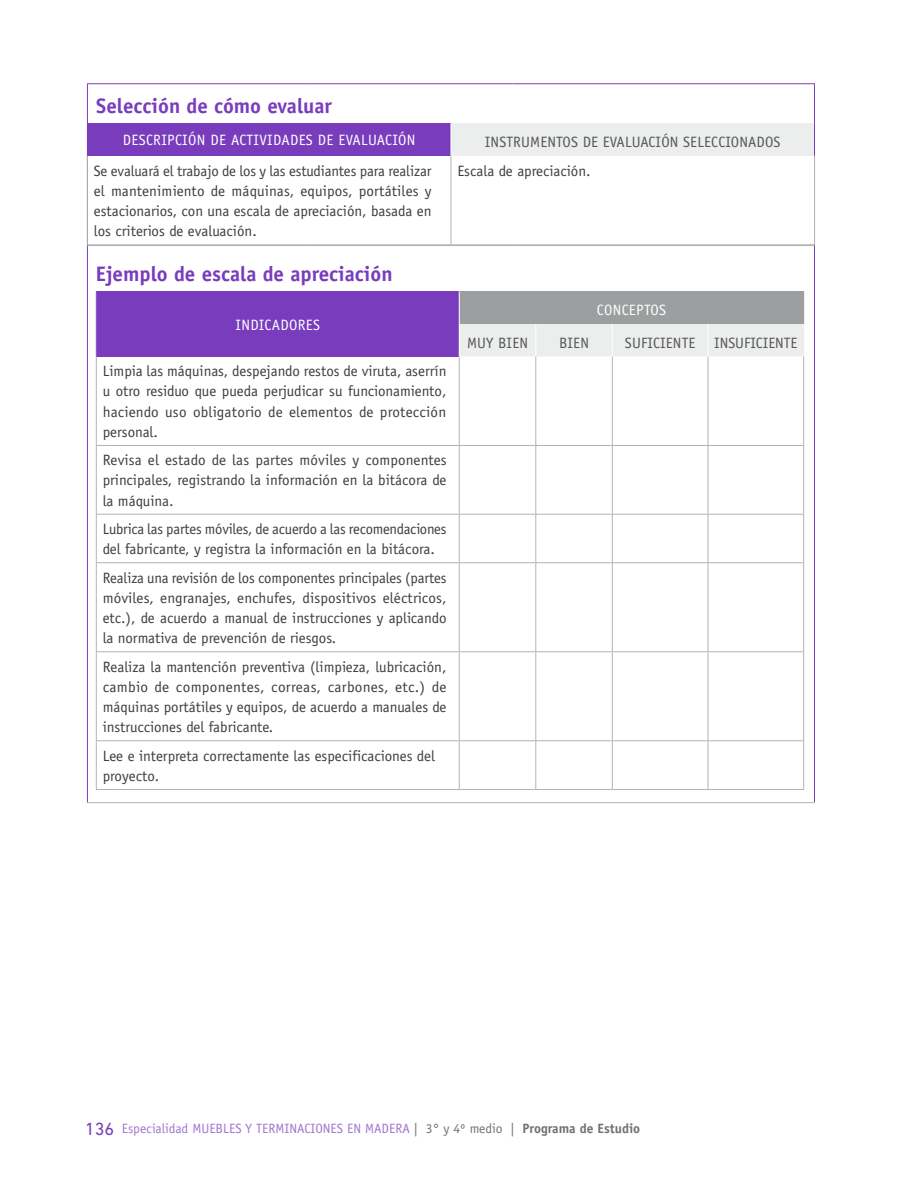
<style>
.page{position:relative;width:918px;height:1188px;background:#fff}
.page>*{position:absolute;margin:0;border:0;box-sizing:border-box;transform-origin:0 0}
.t1{font:700 21px "Officina Sans";color:#783cbd}
.t2{font:15px/20.2px "Officina Sans";color:#3e3d40;text-align:justify}
.t3{font:15px "Officina Sans";letter-spacing:.01em;color:#58585a}
.t4{font:15px "Officina Sans";letter-spacing:.02em;color:#fff}
.t5{font:13.5px "Officina Sans";color:#a177d1}
.s1{font-family:"DIN Next LT Pro";font-size:18px;color:#783cbd}
.s2{color:#707172}
.s3{font-weight:700;color:#707172}
</style>
<div class="page">
<hr style="left:87px;top:84px;width:1px;height:162px;background:#783cbd">
<hr style="left:814px;top:84px;width:1px;height:162px;background:#783cbd">
<hr style="left:87px;top:246px;width:1px;height:556px;background:#783cbd">
<hr style="left:814px;top:246px;width:1px;height:556px;background:#783cbd">
<svg style="left:87px;top:83px;width:26px;height:1px"></svg>
<hr style="left:113px;top:83px;width:191px;height:1px;background:#783cbd">
<hr style="left:304px;top:83px;width:209px;height:1px;background:#783cbd">
<hr style="left:513px;top:83px;width:302px;height:1px;background:#783cbd">
<svg style="left:88px;top:245px;width:25px;height:1px"></svg>
<hr style="left:113px;top:245px;width:191px;height:1px;background:#b1b3b4">
<hr style="left:304px;top:245px;width:209px;height:1px;background:#b1b3b4">
<hr style="left:513px;top:245px;width:301px;height:1px;background:#b1b3b4">
<svg style="left:87px;top:802px;width:26px;height:1px"></svg>
<hr style="left:113px;top:802px;width:191px;height:1px;background:#b1b3b4">
<hr style="left:304px;top:802px;width:209px;height:1px;background:#b1b3b4">
<hr style="left:513px;top:802px;width:302px;height:1px;background:#b1b3b4">
<div style="left:87px;top:123px;width:364px;height:33px;background:#783cbd"></div>
<div style="left:451px;top:123px;width:364px;height:33px;background:#eceded"></div>
<hr style="left:814px;top:123px;width:1px;height:33px;background:#783cbd">
<hr style="left:451px;top:123px;width:1px;height:33px;background:#fff">
<hr style="left:814px;top:156px;width:1px;height:88px;background:#b1b3b4">
<hr style="left:87px;top:244px;width:364px;height:1px;background:#b1b3b4">
<hr style="left:451px;top:244px;width:364px;height:1px;background:#b1b3b4">
<hr style="left:87px;top:156px;width:1px;height:88px;background:#b1b3b4">
<hr style="left:451px;top:156px;width:1px;height:88px;background:#b1b3b4">
<div style="left:96px;top:291px;width:363px;height:65px;background:#783cbd"></div>
<div style="left:459px;top:291px;width:345px;height:33px;background:#9c9e9f"></div>
<div style="left:460px;top:324px;width:343px;height:32px;background:#eceded"></div>
<hr style="left:459px;top:356px;width:1px;height:89px;background:#b1b3b4">
<hr style="left:535px;top:356px;width:1px;height:89px;background:#b1b3b4">
<hr style="left:612px;top:356px;width:1px;height:89px;background:#b1b3b4">
<hr style="left:708px;top:356px;width:1px;height:89px;background:#b1b3b4">
<hr style="left:96px;top:445px;width:363px;height:1px;background:#b1b3b4">
<hr style="left:459px;top:445px;width:77px;height:1px;background:#b1b3b4">
<hr style="left:459px;top:446px;width:1px;height:68px;background:#b1b3b4">
<hr style="left:536px;top:445px;width:76px;height:1px;background:#b1b3b4">
<hr style="left:535px;top:446px;width:1px;height:68px;background:#b1b3b4">
<hr style="left:612px;top:445px;width:96px;height:1px;background:#b1b3b4">
<hr style="left:612px;top:446px;width:1px;height:68px;background:#b1b3b4">
<hr style="left:708px;top:445px;width:96px;height:1px;background:#b1b3b4">
<hr style="left:708px;top:446px;width:1px;height:68px;background:#b1b3b4">
<hr style="left:96px;top:514px;width:363px;height:1px;background:#b1b3b4">
<hr style="left:459px;top:514px;width:77px;height:1px;background:#b1b3b4">
<hr style="left:459px;top:515px;width:1px;height:47px;background:#b1b3b4">
<hr style="left:536px;top:514px;width:76px;height:1px;background:#b1b3b4">
<hr style="left:535px;top:515px;width:1px;height:47px;background:#b1b3b4">
<hr style="left:612px;top:514px;width:96px;height:1px;background:#b1b3b4">
<hr style="left:612px;top:515px;width:1px;height:47px;background:#b1b3b4">
<hr style="left:708px;top:514px;width:96px;height:1px;background:#b1b3b4">
<hr style="left:708px;top:515px;width:1px;height:47px;background:#b1b3b4">
<hr style="left:96px;top:562px;width:363px;height:1px;background:#b1b3b4">
<hr style="left:459px;top:562px;width:77px;height:1px;background:#b1b3b4">
<hr style="left:459px;top:563px;width:1px;height:88px;background:#b1b3b4">
<hr style="left:536px;top:562px;width:76px;height:1px;background:#b1b3b4">
<hr style="left:535px;top:563px;width:1px;height:88px;background:#b1b3b4">
<hr style="left:612px;top:562px;width:96px;height:1px;background:#b1b3b4">
<hr style="left:612px;top:563px;width:1px;height:88px;background:#b1b3b4">
<hr style="left:708px;top:562px;width:96px;height:1px;background:#b1b3b4">
<hr style="left:708px;top:563px;width:1px;height:88px;background:#b1b3b4">
<hr style="left:96px;top:651px;width:363px;height:1px;background:#b1b3b4">
<hr style="left:459px;top:651px;width:77px;height:1px;background:#b1b3b4">
<hr style="left:459px;top:652px;width:1px;height:88px;background:#b1b3b4">
<hr style="left:536px;top:651px;width:76px;height:1px;background:#b1b3b4">
<hr style="left:535px;top:652px;width:1px;height:88px;background:#b1b3b4">
<hr style="left:612px;top:651px;width:96px;height:1px;background:#b1b3b4">
<hr style="left:612px;top:652px;width:1px;height:88px;background:#b1b3b4">
<hr style="left:708px;top:651px;width:96px;height:1px;background:#b1b3b4">
<hr style="left:708px;top:652px;width:1px;height:88px;background:#b1b3b4">
<hr style="left:459px;top:741px;width:1px;height:48px;background:#b1b3b4">
<hr style="left:535px;top:741px;width:1px;height:48px;background:#b1b3b4">
<hr style="left:612px;top:741px;width:1px;height:48px;background:#b1b3b4">
<hr style="left:708px;top:741px;width:1px;height:48px;background:#b1b3b4">
<hr style="left:96px;top:740px;width:363px;height:1px;background:#b1b3b4">
<hr style="left:459px;top:740px;width:77px;height:1px;background:#b1b3b4">
<hr style="left:536px;top:740px;width:76px;height:1px;background:#b1b3b4">
<hr style="left:612px;top:740px;width:96px;height:1px;background:#b1b3b4">
<hr style="left:708px;top:740px;width:96px;height:1px;background:#b1b3b4">
<hr style="left:96px;top:789px;width:363px;height:1px;background:#b1b3b4">
<hr style="left:459px;top:789px;width:77px;height:1px;background:#b1b3b4">
<hr style="left:536px;top:789px;width:76px;height:1px;background:#b1b3b4">
<hr style="left:612px;top:789px;width:96px;height:1px;background:#b1b3b4">
<hr style="left:708px;top:789px;width:96px;height:1px;background:#b1b3b4">
<hr style="left:459px;top:291px;width:1px;height:33px;background:#fff">
<hr style="left:708px;top:324px;width:1px;height:32px;background:#fff">
<hr style="left:535px;top:324px;width:1px;height:32px;background:#fff">
<hr style="left:612px;top:324px;width:1px;height:32px;background:#fff">
<hr style="left:803px;top:356px;width:1px;height:89px;background:#b1b3b4">
<hr style="left:803px;top:446px;width:1px;height:68px;background:#b1b3b4">
<hr style="left:803px;top:515px;width:1px;height:47px;background:#b1b3b4">
<hr style="left:803px;top:563px;width:1px;height:88px;background:#b1b3b4">
<hr style="left:803px;top:652px;width:1px;height:88px;background:#b1b3b4">
<hr style="left:803px;top:741px;width:1px;height:48px;background:#b1b3b4">
<hr style="left:96px;top:356px;width:1px;height:89px;background:#b1b3b4">
<hr style="left:96px;top:446px;width:1px;height:68px;background:#b1b3b4">
<hr style="left:96px;top:515px;width:1px;height:47px;background:#b1b3b4">
<hr style="left:96px;top:563px;width:1px;height:88px;background:#b1b3b4">
<hr style="left:96px;top:652px;width:1px;height:88px;background:#b1b3b4">
<hr style="left:96px;top:741px;width:1px;height:48px;background:#b1b3b4">
<hr style="left:803px;top:324px;width:1px;height:32px;background:#eceded">
<hr style="left:96px;top:291px;width:1px;height:33px;background:#9363ca">
<hr style="left:96px;top:324px;width:1px;height:32px;background:#9363ca">
<h1 class="t1" style="left:96px;top:93px;width:237px">Selección de cómo evaluar</h1>
<p class="t4" style="left:123px;top:131px;width:176px">Descripción de actividades</p>
<p class="t4" style="left:318px;top:131px;width:99px">de evaluación</p>
<p class="t3" style="left:485px;top:133px;width:296px">Instrumentos de evaluación seleccionados</p>
<p class="t2" style="left:94px;top:160px;width:339px">Se evaluará el trabajo de los y las estudiantes para realizar el mantenimiento de máquinas, equipos, portátiles y estacionarios, con una escala de apreciación, basada en los criterios de evaluación.</p>
<p class="t2" style="left:457px;top:160px;width:135px">Escala de apreciación.</p>
<h1 class="t1" style="left:96px;top:261px;width:298px">Ejemplo de escala de apreciación</h1>
<p class="t4" style="left:236px;top:316px;width:86px">IN DICADORES</p>
<p class="t4" style="left:597px;top:302px;width:71px">CON CEPTOS</p>
<p class="t2" style="left:103px;top:361px;width:345px">Limpia las máquinas, despejando restos de viruta, aserrín u otro residuo que pueda perjudicar su funcionamiento, haciendo uso obligatorio de elementos de protección personal.</p>
<p class="t2" style="left:103px;top:450px;width:346px">Revisa el estado de las partes móviles y componentes principales, registrando la información en la bitácora de la máquina.</p>
<p class="t2" style="left:103px;top:519px;width:345px">Lubrica las partes móviles, de acuerdo a las recomendaciones del fabricante, y registra la información en la bitácora.</p>
<p class="t2" style="left:103px;top:567px;width:345px">Realiza una revisión de los componentes principales (partes móviles, engranajes, enchufes, dispositivos eléctricos, etc.), de acuerdo a manual de instrucciones y aplicando la normativa de prevención de riesgos.</p>
<p class="t2" style="left:103px;top:656px;width:345px">Realiza la mantención preventiva (limpieza, lubricación, cambio de componentes, correas, carbones, etc.) de máquinas portátiles y equipos, de acuerdo a manuales de instrucciones del fabricante.</p>
<p class="t2" style="left:103px;top:745px;width:334px">Lee e interpreta correctamente las especificaciones del proyecto.</p>
<p class="t3" style="left:467px;top:334px;width:60px">MUY BIEN</p>
<p class="t3" style="left:559px;top:334px;width:29px">BIEN</p>
<p class="t3" style="left:625px;top:334px;width:72px">SU FICIENTE</p>
<p class="t3" style="left:714px;top:334px;width:85px">INSUFICIENTE</p>
<p class="t5" style="left:85px;top:1121px;width:557px"><span class="s1">136</span> Especialidad Muebles y terminaciones en madera <span class="s2">| 3° y 4º medio |</span> <span class="s3">Programa de Estudio</span></p>
</div>
